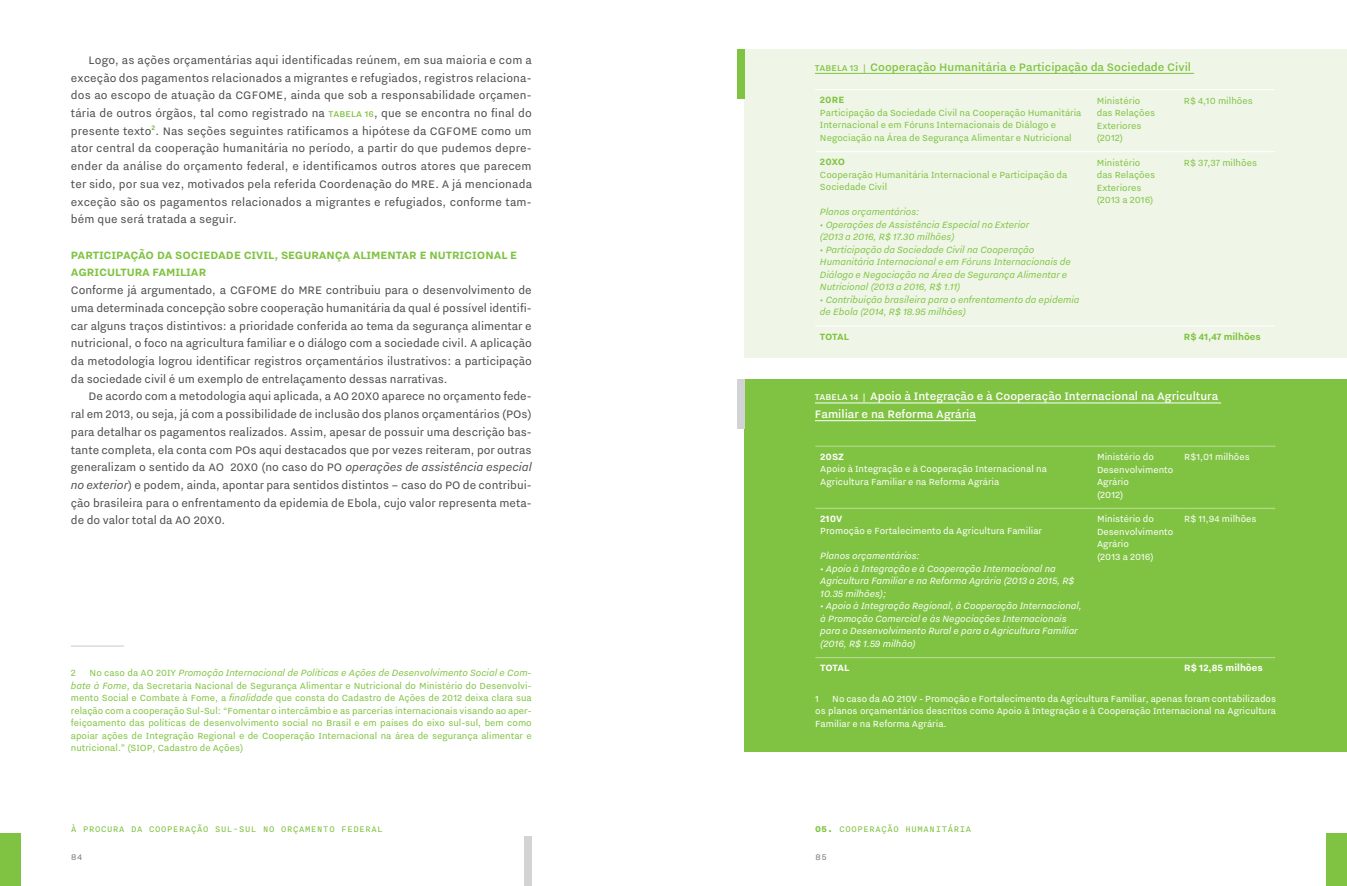
<style>
.page{position:relative;width:1347px;height:886px;background:#fff}
.page>*{position:absolute;margin:0;border:0;box-sizing:border-box;transform-origin:0 0}
.t1{font:13.75px/17.8px "Nitti Grotesk";color:#4d4d4f;text-align:justify}
.t2{font:500 13.75px/17.8px "Nitti Grotesk";color:#fff}
.t3{font:500 13.75px "Nitti Grotesk";color:#80c342}
.t4{font:700 13.12px/17.8px "Nitti Grotesk";letter-spacing:-.005em;color:#80c342}
.t5{font:11.25px/12.5px "Nitti Grotesk";color:#80c342}
.t6{font:11.25px/12.5px "Nitti Grotesk";color:#fff}
.t7{font:italic 11.25px/12.5px "Nitti Grotesk";color:#80c342}
.t8{font:italic 11.25px/12.5px "Nitti Grotesk";color:#fff}
.t9{font:700 11.25px "Nitti Grotesk";color:#80c342}
.t10{font:700 11.25px "Nitti Grotesk";color:#fff}
.t11{font:10px "Nitti Basic";color:#80c342}
.t12{font:10px "Nitti Basic";color:#808285}
.s1{font-weight:500;font-size:10.62px;color:#80c342}
.s2{font-style:italic}
.s3{font-size:10.62px}
.s4{font-family:"Nitti";font-weight:700}
</style>
<div class="page">
<div style="left:1325px;top:833px;width:21px;height:53px;background:#80c342"></div>
<div style="left:0;top:833px;width:21px;height:53px;background:#80c342"></div>
<hr style="left:71px;top:645px;width:53px;height:2px;background:#d1d3d4">
<div style="left:744px;top:49px;width:602px;height:309px;background:#eff6e8"></div>
<div style="left:744px;top:379px;width:602px;height:372px;background:#80c342"></div>
<hr style="left:815px;top:89px;width:276px;height:1px;background:#fff">
<hr style="left:1091px;top:89px;width:92px;height:1px;background:#fff">
<hr style="left:1183px;top:89px;width:91px;height:1px;background:#fff">
<hr style="left:815px;top:151px;width:276px;height:1px;background:#fff">
<hr style="left:1091px;top:151px;width:92px;height:1px;background:#fff">
<hr style="left:1183px;top:151px;width:91px;height:1px;background:#fff">
<hr style="left:815px;top:326px;width:276px;height:1px;background:#fff">
<hr style="left:1091px;top:326px;width:92px;height:1px;background:#fff">
<hr style="left:1183px;top:326px;width:91px;height:1px;background:#fff">
<hr style="left:815px;top:446px;width:277px;height:1px;background:#bedd9b">
<hr style="left:1092px;top:446px;width:92px;height:1px;background:#bedd9b">
<hr style="left:1184px;top:446px;width:91px;height:1px;background:#bedd9b">
<hr style="left:815px;top:508px;width:277px;height:1px;background:#bedd9b">
<hr style="left:1092px;top:508px;width:92px;height:1px;background:#bedd9b">
<hr style="left:1184px;top:508px;width:91px;height:1px;background:#bedd9b">
<hr style="left:815px;top:657px;width:277px;height:1px;background:#bedd9b">
<hr style="left:1092px;top:657px;width:92px;height:1px;background:#bedd9b">
<hr style="left:1184px;top:657px;width:91px;height:1px;background:#bedd9b">
<hr style="left:815px;top:73px;width:379px;height:1px;background:#80c342">
<hr style="left:815px;top:403px;width:406px;height:1px;background:#fff">
<hr style="left:815px;top:420px;width:161px;height:1px;background:#fff">
<div style="left:737px;top:49px;width:7px;height:50px;background:#80c342"></div>
<div style="left:737px;top:379px;width:7px;height:50px;background:#d1d3d4"></div>
<div style="left:524px;top:836px;width:7px;height:50px;background:#d1d3d4"></div>
<p class="t1" style="left:71px;top:51px;width:462px;text-indent:18px">Logo, as ações orçamentárias aqui identificadas reúnem, em sua maioria e com a exceção dos pagamentos relacionados a migrantes e refugiados, registros relaciona&shy;dos ao escopo de atuação da CGFOME, ainda que sob a responsabilidade orçamen&shy;tária de outros órgãos, tal como registrado na <span class="s1">TABELA 16</span>, que se encontra no final do presente texto<sup>2</sup>. Nas seções seguintes ratificamos a hipótese da CGFOME como um ator central da cooperação humanitária no período, a partir do que pudemos depre&shy;ender da análise do orçamento federal, e identificamos outros atores que parecem ter sido, por sua vez, motivados pela referida Coordenação do MRE. A já mencionada exceção são os pagamentos relacionados a migrantes e refugiados, conforme tam&shy;bém que será tratada a seguir.</p>
<p class="t4" style="left:71px;top:246px;width:448px">PARTICIPAÇÃO DA SOCIEDADE CIVIL, SEGURANÇA ALIMENTAR E NUTRICIONAL E<br>AGRICULTURA FAMILIAR</p>
<p class="t1" style="left:71px;top:281px;width:462px">Conforme já argumentado, a CGFOME do MRE contribuiu para o desenvolvimento de uma determinada concepção sobre cooperação humanitária da qual é possível identifi&shy;car alguns traços distintivos: a prioridade conferida ao tema da segurança alimentar e nutricional, o foco na agricultura familiar e o diálogo com a sociedade civil. A aplicação da metodologia logrou identificar registros orçamentários ilustrativos: a participação da sociedade civil é um exemplo de entrelaçamento dessas narrativas.</p>
<p class="t1" style="left:71px;top:387px;width:462px;text-indent:18px">De acordo com a metodologia aqui aplicada, a AO 20X0 aparece no orçamento fede&shy;ral em 2013, ou seja, já com a possibilidade de inclusão dos planos orçamentários (POs) para detalhar os pagamentos realizados. Assim, apesar de possuir uma descrição bas&shy;tante completa, ela conta com POs aqui destacados que por vezes reiteram, por outras generalizam o sentido da AO 20X0 (no caso do PO <span class="s2">operações de assistência especial no exterior</span>) e podem, ainda, apontar para sentidos distintos – caso do PO de contribui&shy;ção brasileira para o enfrentamento da epidemia de Ebola, cujo valor representa meta&shy;de do valor total da AO 20X0.</p>
<p class="t5" style="left:71px;top:667px;width:462px;text-align:justify">2 No caso da AO 20IY <span class="s2">Promoção Internacional de Políticas e Ações de Desenvolvimento Social e Com&shy;bate à Fome</span>, da Secretaria Nacional de Segurança Alimentar e Nutricional do Ministério do Desenvolvi&shy;mento Social e Combate à Fome, a <span class="s2">finalidade</span> que consta do Cadastro de Ações de 2012 deixa clara sua relação com a cooperação Sul-Sul: “Fomentar o intercâmbio e as parcerias internacionais visando ao aper&shy;feiçoamento das políticas de desenvolvimento social no Brasil e em países do eixo sul-sul, bem como apoiar ações de Integração Regional e de Cooperação Internacional na área de segurança alimentar e nutricional.” (SIOP, Cadastro de Ações)</p>
<p class="t3" style="left:815px;top:60px;width:378px"><span class="s3">TABELA 13 |</span> Cooperação Humanitária e Participação da Sociedade Civil</p>
<p class="t9" style="left:820px;top:94px;width:26px">20RE</p>
<p class="t5" style="left:820px;top:106px;width:263px">Participação da Sociedade Civil na Cooperação Humanitária<br>Internacional e em Fóruns Internacionais de Diálogo e<br>Negociação na Área de Segurança Alimentar e Nutricional</p>
<p class="t9" style="left:820px;top:156px;width:27px">20XO</p>
<p class="t5" style="left:820px;top:168px;width:249px">Cooperação Humanitária Internacional e Participação da<br>Sociedade Civil</p>
<p class="t7" style="left:820px;top:206px;width:101px">Planos orçamentários:</p>
<p class="t7" style="left:820px;top:218px;width:211px">• Operações de Assistência Especial no Exterior (2013 a 2016, R$ 17.30 milhões)</p>
<p class="t7" style="left:820px;top:243px;width:252px">• Participação da Sociedade Civil na Cooperação Humanitária Internacional e em Fóruns Internacionais de Diálogo e Negociação na Área de Segurança Alimentar e Nutricional (2013 a 2016, R$ 1.11)</p>
<p class="t7" style="left:820px;top:293px;width:261px">• Contribuição brasileira para o enfrentamento da epidemia de Ebola (2014, R$ 18.95 milhões)</p>
<p class="t5" style="left:1096px;top:94px;width:60px">Ministério das Relações<br>Exteriores (2012)</p>
<p class="t5" style="left:1183px;top:94px;width:70px">R$ 4,10 milhões</p>
<p class="t5" style="left:1096px;top:156px;width:60px">Ministério das Relações<br>Exteriores (2013 a 2016)</p>
<p class="t5" style="left:1183px;top:156px;width:75px">R$ 37,37 milhões</p>
<p class="t9" style="left:820px;top:330px;width:31px">TOTAL</p>
<p class="t9" style="left:1183px;top:330px;width:78px">R$ 41,47 milhões</p>
<p class="t2" style="left:815px;top:387px;width:405px"><span class="s3">TABELA 14 |</span> Apoio à Integração e à Cooperação Internacional na Agricultura<br>Familiar e na Reforma Agrária</p>
<p class="t10" style="left:820px;top:450px;width:25px">20SZ</p>
<p class="t6" style="left:820px;top:463px;width:228px">Apoio à Integração e à Cooperação Internacional na<br>Agricultura Familiar e na Reforma Agrária</p>
<p class="t10" style="left:820px;top:512px;width:24px">210V</p>
<p class="t6" style="left:820px;top:525px;width:223px">Promoção e Fortalecimento da Agricultura Familiar</p>
<p class="t8" style="left:820px;top:550px;width:101px">Planos orçamentários:</p>
<p class="t8" style="left:820px;top:562px;width:256px">• Apoio à Integração e à Cooperação Internacional na<br>Agricultura Familiar e na Reforma Agrária (2013 a 2015, R$<br>10.35 milhões);</p>
<p class="t8" style="left:820px;top:600px;width:263px">• Apoio à Integração Regional, à Cooperação Internacional, à Promoção Comercial e às Negociações Internacionais para o Desenvolvimento Rural e para a Agricultura Familiar (2016, R$ 1.59 milhão)<sup>1</sup></p>
<p class="t6" style="left:1097px;top:451px;width:78px">Ministério do<br>Desenvolvimento<br>Agrário<br>(2012)</p>
<p class="t6" style="left:1184px;top:451px;width:67px">R$1,01 milhões</p>
<p class="t6" style="left:1097px;top:513px;width:78px">Ministério do<br>Desenvolvimento<br>Agrário<br>(2013 a 2016)</p>
<p class="t6" style="left:1184px;top:513px;width:74px">R$ 11,94 milhões</p>
<p class="t10" style="left:820px;top:662px;width:31px">TOTAL</p>
<p class="t10" style="left:1184px;top:662px;width:80px">R$ 12,85 milhões</p>
<p class="t6" style="left:815px;top:692px;width:462px;text-align:justify">1 No caso da AO 210V - Promoção e Fortalecimento da Agricultura Familiar, apenas foram contabilizados os planos orçamentários descritos como Apoio à Integração e à Cooperação Internacional na Agricultura Familiar e na Reforma Agrária.</p>
<p class="t11" style="left:71px;top:823px;width:314px">À PROCURA DA COOPERAÇÃO SUL-SUL NO ORÇAMENTO FEDERAL</p>
<p class="t11" style="left:815px;top:824px;width:158px"><span class="s4">05.</span> COOPERAÇÃO HUMANITÁRIA</p>
<p class="t12" style="left:71px;top:851px;width:13px">84</p>
<p class="t12" style="left:815px;top:851px;width:13px">85</p>
</div>
